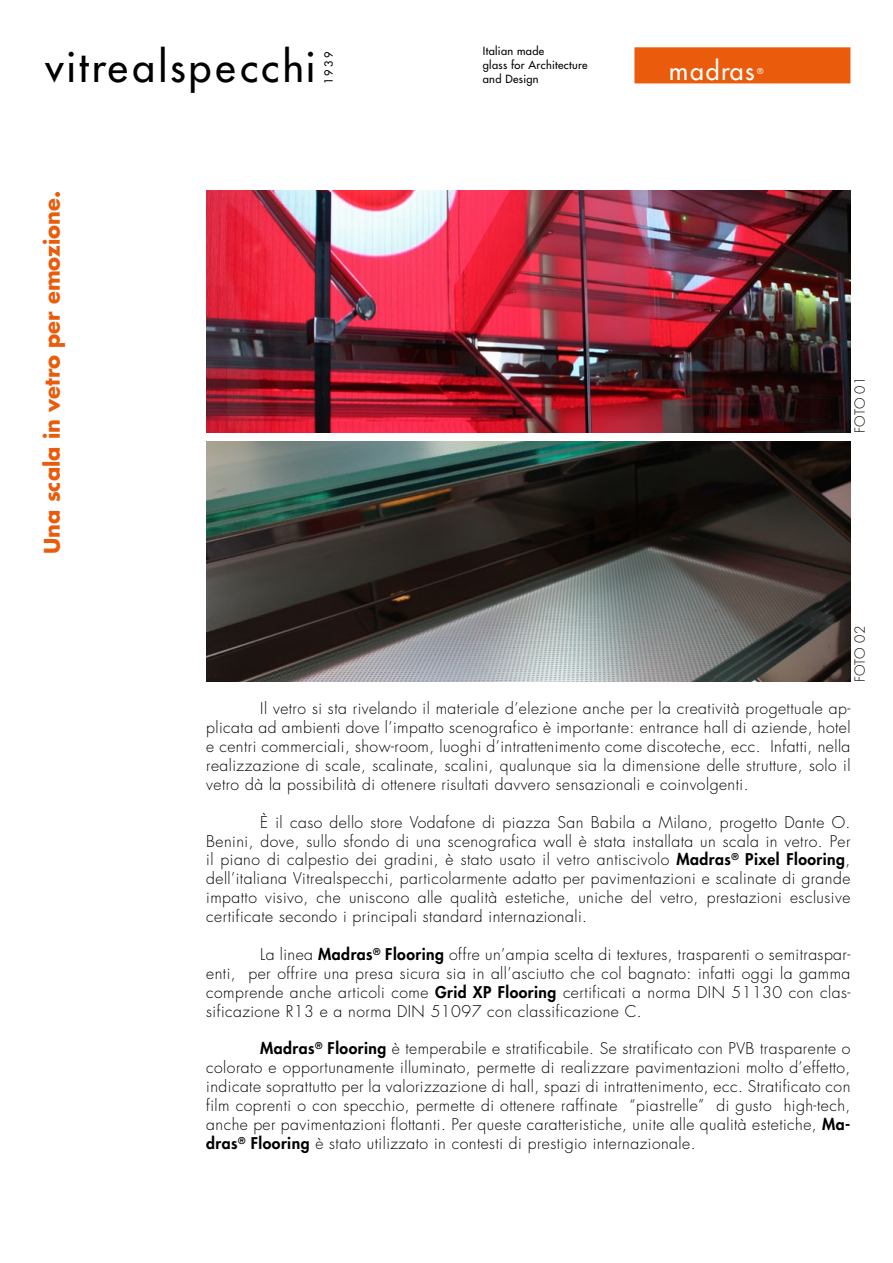
<style>
.page{position:relative;width:893px;height:1263px;background:#fff}
.page>*{position:absolute;margin:0;border:0;box-sizing:border-box;transform-origin:0 0}
.t1{font:40.65px "Futura";letter-spacing:.08em;color:#000}
.t2{font:24.75px "Futura";letter-spacing:.06em;color:#fff}
.t3{font:700 21px "Futura Std";color:#ea5b0b}
.t4{font:300 15.75px/18.9px "Futura Std";letter-spacing:.03em;color:#000;text-align:justify}
.t5{font:300 13.5px "Futura Std";color:#000}
.t6{font:11.1px/13.6px "Futura";letter-spacing:.03em;color:#000}
.t7{font:7.8px "Futura";color:#fff}
.s1{font-weight:800}
</style>
<div class="page">
<img style="left:206px;top:191px;width:644px;height:241px">
<img style="left:206px;top:442px;width:644px;height:240px">
<div style="left:634px;top:47px;width:216px;height:36px;background:#ea5b0b"></div>
<h1 class="t1" style="left:46px;top:42px;width:272px">vitrealspecchi</h1>
<p class="t6" style="left:483px;top:45px;width:106px">Italian made<br>glass for Architecture</p>
<p class="t6" style="left:322px;top:83px;width:33px;rotate:-90deg">1939</p>
<p class="t6" style="left:483px;top:72px;width:57px">and Design</p>
<h3 class="t3" style="left:38px;top:554px;width:365px;rotate:-90deg">Una scala in vetro per emozione.</h3>
<h2 class="t2" style="left:669px;top:55px;width:87px">madras</h2>
<p class="t7" style="left:757px;top:66px;width:8px">®</p>
<p class="t5" style="left:852px;top:433px;width:58px;rotate:-90deg">FOTO 01</p>
<p class="t5" style="left:852px;top:682px;width:58px;rotate:-90deg">FOTO 02</p>
<p class="t4" style="left:206px;top:699px;width:646px;text-indent:54px">Il vetro si sta rivelando il materiale d’elezione anche per la creatività progettuale ap&shy;plicata ad ambienti dove l’impatto scenografico è importante: entrance hall di aziende, hotel e centri commerciali, show-room, luoghi d’intrattenimento come discoteche, ecc. Infatti, nella realizzazione di scale, scalinate, scalini, qualunque sia la dimensione delle strutture, solo il vetro dà la possibilità di ottenere risultati davvero sensazionali e coinvolgenti.</p>
<p class="t4" style="left:206px;top:813px;width:646px;text-indent:54px">È il caso dello store Vodafone di piazza San Babila a Milano, progetto Dante O.<br>Benini, dove, sullo sfondo di una scenografica wall è stata installata un scala in vetro. Per il piano di calpestio dei gradini, è stato usato il vetro antiscivolo <span class="s1">Madras</span><sup>®</sup> <span class="s1">Pixel Flooring</span>, dell’italiana Vitrealspecchi, particolarmente adatto per pavimentazioni e scalinate di grande impatto visivo, che uniscono alle qualità estetiche, uniche del vetro, prestazioni esclusive certificate secondo i principali standard internazionali.</p>
<p class="t4" style="left:206px;top:945px;width:646px;text-indent:54px">La linea <span class="s1">Madras</span><sup>®</sup> <span class="s1">Flooring</span> offre un’ampia scelta di textures, trasparenti o semitraspar&shy;enti, per offrire una presa sicura sia in all’asciutto che col bagnato: infatti oggi la gamma comprende anche articoli come <span class="s1">Grid XP Flooring</span> certificati a norma DIN 51130 con clas&shy;sificazione R13 e a norma DIN 51097 con classificazione C.</p>
<p class="t4" style="left:206px;top:1040px;width:646px;text-indent:54px"><span class="s1">Madras</span><sup>®</sup> <span class="s1">Flooring</span> è temperabile e stratificabile. Se stratificato con PVB trasparente o colorato e opportunamente illuminato, permette di realizzare pavimentazioni molto d’effetto, indicate soprattutto per la valorizzazione di hall, spazi di intrattenimento, ecc. Stratificato con film coprenti o con specchio, permette di ottenere raffinate “piastrelle” di gusto high-tech, anche per pavimentazioni flottanti. Per queste caratteristiche, unite alle qualità estetiche, <span class="s1">Ma&shy;dras</span><sup>®</sup> <span class="s1">Flooring</span> è stato utilizzato in contesti di prestigio internazionale.</p>
</div>
